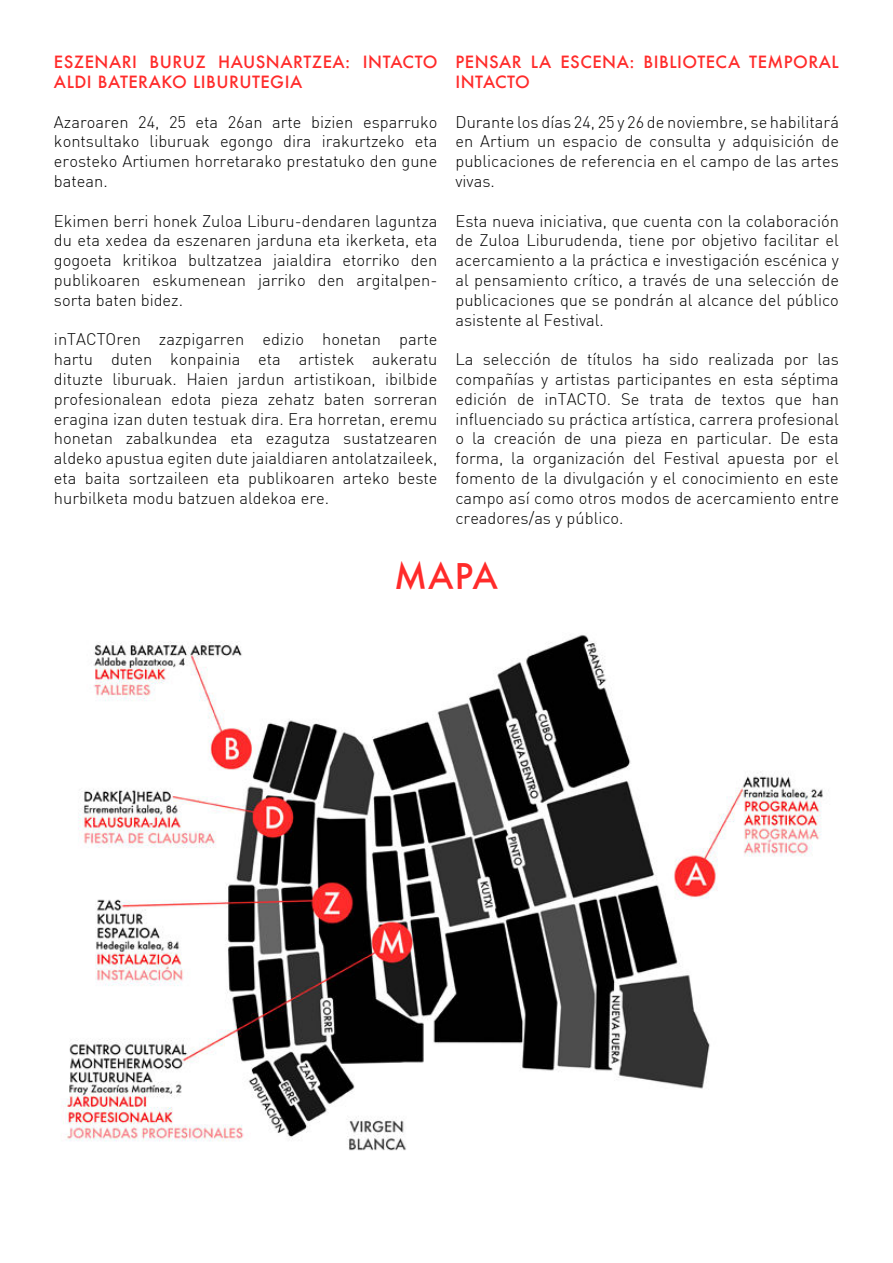
<style>
.page{position:relative;width:893px;height:1263px;background:#fff}
.page>*{position:absolute;margin:0;border:0;box-sizing:border-box;transform-origin:0 0}
.t1{font:500 34.5px "Futura";color:#ff2b2a}
.t2{font:300 16.5px/19.8px "DIN";color:#000;text-align:justify}
.t3{font:500 16.5px/20.4px "Futura";letter-spacing:.03em;color:#ff2b2a}
</style>
<div class="page">
<img style="left:63px;top:635px;width:760px;height:516px">
<p class="t3" style="left:54px;top:51px;width:385px">ESZENARI BURUZ HAUSNARTZEA: INTACTO<br>ALDI BATERAKO LIBURUTEGIA</p>
<p class="t2" style="left:54px;top:113px;width:385px">Azaroaren 24, 25 eta 26an arte bizien esparruko kontsultako liburuak egongo dira irakurtzeko eta erosteko Artiumen horretarako prestatuko den gune batean.</p>
<p class="t2" style="left:54px;top:212px;width:385px">Ekimen berri honek Zuloa Liburu-dendaren laguntza du eta xedea da eszenaren jarduna eta ikerketa, eta gogoeta kritikoa bultzatzea jaialdira etorriko den publikoaren eskumenean jarriko den argitalpen&shy;sorta baten bidez.</p>
<p class="t2" style="left:54px;top:331px;width:385px">inTACTOren zazpigarren edizio honetan parte hartu duten konpainia eta artistek aukeratu dituzte liburuak. Haien jardun artistikoan, ibilbide profesionalean edota pieza zehatz baten sorreran eragina izan duten testuak dira. Era horretan, eremu honetan zabalkundea eta ezagutza sustatzearen aldeko apustua egiten dute jaialdiaren antolatzaileek, eta baita sortzaileen eta publikoaren arteko beste hurbilketa modu batzuen aldekoa ere.</p>
<p class="t3" style="left:455px;top:51px;width:385px">PENSAR LA ESCENA: BIBLIOTECA TEMPORAL<br>INTACTO</p>
<p class="t2" style="left:455px;top:113px;width:385px">Durante los días 24, 25 y 26 de noviembre, se habilitará en Artium un espacio de consulta y adquisición de publicaciones de referencia en el campo de las artes vivas.</p>
<p class="t2" style="left:455px;top:212px;width:385px">Esta nueva iniciativa, que cuenta con la colaboración de Zuloa Liburudenda, tiene por objetivo facilitar el acercamiento a la práctica e investigación escénica y al pensamiento crítico, a través de una selección de publicaciones que se pondrán al alcance del público asistente al Festival.</p>
<p class="t2" style="left:455px;top:351px;width:385px">La selección de títulos ha sido realizada por las compañías y artistas participantes en esta séptima edición de inTACTO. Se trata de textos que han influenciado su práctica artística, carrera profesional o la creación de una pieza en particular. De esta forma, la organización del Festival apuesta por el fomento de la divulgación y el conocimiento en este campo así como otros modos de acercamiento entre creadores/as y público.</p>
<h1 class="t1" style="left:394px;top:554px;width:106px">MAPA</h1>
</div>
